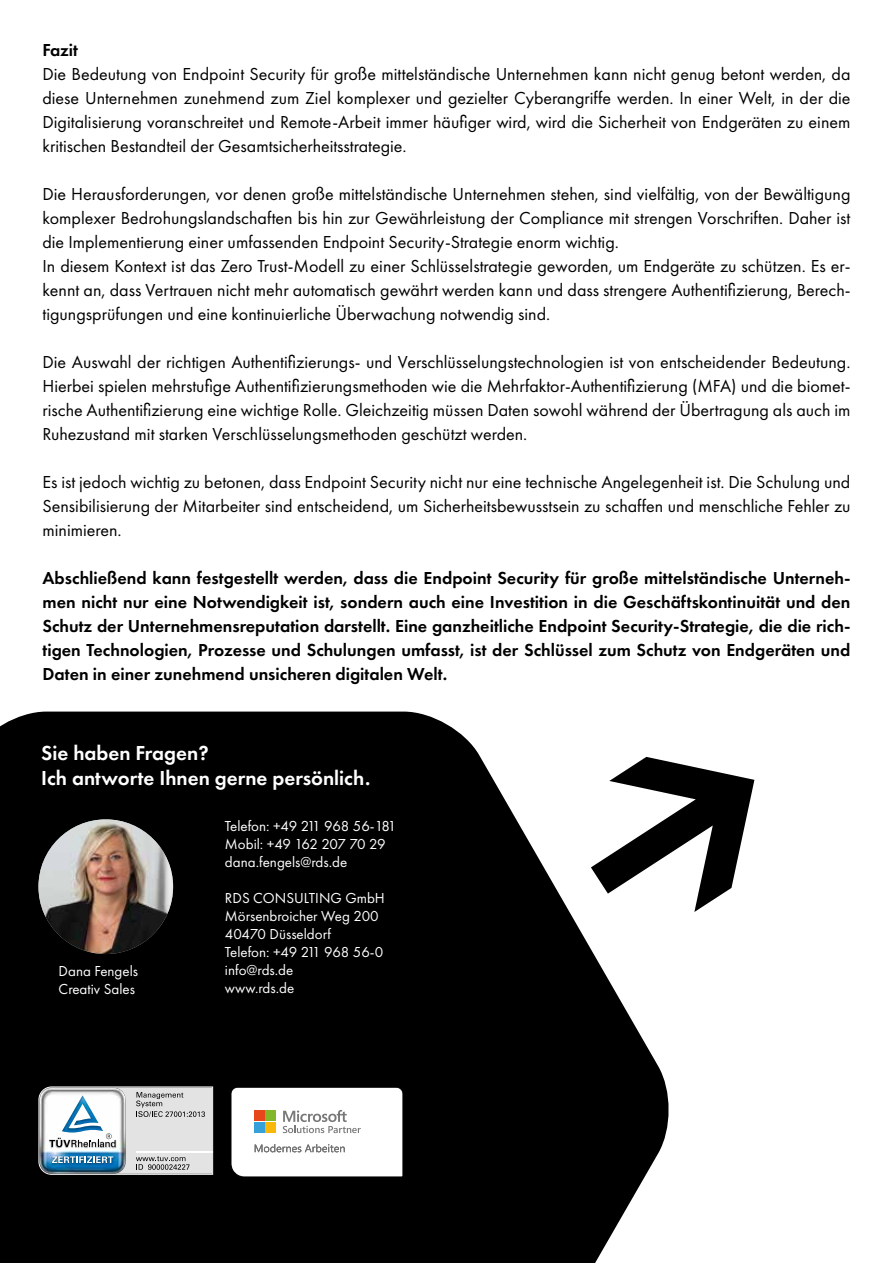
<style>
.page{position:relative;width:893px;height:1263px;background:#fff}
.page>*{position:absolute;margin:0;border:0;box-sizing:border-box;transform-origin:0 0}
.t1{font:600 21px/25.2px "Futura PT";color:#fff}
.t2{font:18px/24px "Futura PT";color:#000;text-align:justify}
.t3{font:600 18px/24px "Futura PT";color:#000;text-align:justify}
.t4{font:15px/18px "Futura PT";color:#fff}
</style>
<div class="page">
<svg style="left:0;top:711px;width:669px;height:552px;background:#191919"></svg>
<img style="left:38px;top:819px;width:135px;height:135px;border-radius:67px">
<svg style="left:38px;top:1086px;width:175px;height:89px"></svg>
<svg style="left:231px;top:1087px;width:172px;height:90px"></svg>
<svg style="left:586px;top:748px;width:83px;height:170px"></svg>
<p class="t3" style="left:43px;top:38px;width:37px">Fazit</p>
<p class="t2" style="left:43px;top:63px;width:809px">Die Bedeutung von Endpoint Security für große mittelständische Unternehmen kann nicht genug betont werden, da diese Unternehmen zunehmend zum Ziel komplexer und gezielter Cyberangriffe werden. In einer Welt, in der die Digitalisierung voranschreitet und Remote-Arbeit immer häufiger wird, wird die Sicherheit von Endgeräten zu einem kritischen Bestandteil der Gesamtsicherheitsstrategie.</p>
<p class="t2" style="left:43px;top:183px;width:809px;text-align:left">Die Herausforderungen, vor denen große mittelständische Unternehmen stehen, sind vielfältig, von der Bewältigung komplexer Bedrohungslandschaften bis hin zur Gewährleistung der Compliance mit strengen Vorschriften. Daher ist die Implementierung einer umfassenden Endpoint Security-Strategie enorm wichtig.<br>In diesem Kontext ist das Zero Trust-Modell zu einer Schlüsselstrategie geworden, um Endgeräte zu schützen. Es er&shy;kennt an, dass Vertrauen nicht mehr automatisch gewährt werden kann und dass strengere Authentifizierung, Berech&shy;tigungsprüfungen und eine kontinuierliche Überwachung notwendig sind.</p>
<p class="t2" style="left:43px;top:351px;width:809px">Die Auswahl der richtigen Authentifizierungs- und Verschlüsselungstechnologien ist von entscheidender Bedeutung.<br>Hierbei spielen mehrstufige Authentifizierungsmethoden wie die Mehrfaktor-Authentifizierung (MFA) und die biomet&shy;rische Authentifizierung eine wichtige Rolle. Gleichzeitig müssen Daten sowohl während der Übertragung als auch im Ruhezustand mit starken Verschlüsselungsmethoden geschützt werden.</p>
<p class="t2" style="left:43px;top:471px;width:809px">Es ist jedoch wichtig zu betonen, dass Endpoint Security nicht nur eine technische Angelegenheit ist. Die Schulung und Sensibilisierung der Mitarbeiter sind entscheidend, um Sicherheitsbewusstsein zu schaffen und menschliche Fehler zu minimieren.</p>
<p class="t3" style="left:43px;top:566px;width:809px">Abschließend kann festgestellt werden, dass die Endpoint Security für große mittelständische Unterneh&shy;men nicht nur eine Notwendigkeit ist, sondern auch eine Investition in die Geschäftskontinuität und den Schutz der Unternehmensreputation darstellt. Eine ganzheitliche Endpoint Security-Strategie, die die rich&shy;tigen Technologien, Prozesse und Schulungen umfasst, ist der Schlüssel zum Schutz von Endgeräten und Daten in einer zunehmend unsicheren digitalen Welt.</p>
<p class="t1" style="left:41px;top:741px;width:331px">Sie haben Fragen?<br>Ich antworte Ihnen gerne persönlich.</p>
<p class="t4" style="left:59px;top:962px;width:81px">Dana Fengels<br>Creativ Sales</p>
<p class="t4" style="left:225px;top:817px;width:173px">Telefon: +49 211 968 56-181<br>Mobil: +49 162 207 70 29 dana.fengels@rds.de</p>
<p class="t4" style="left:225px;top:889px;width:161px">RDS CONSULTING GmbH<br>Mörsenbroicher Weg 200<br>40470 Düsseldorf<br>Telefon: +49 211 968 56-0 info@rds.de<br>www.rds.de</p>
</div>
